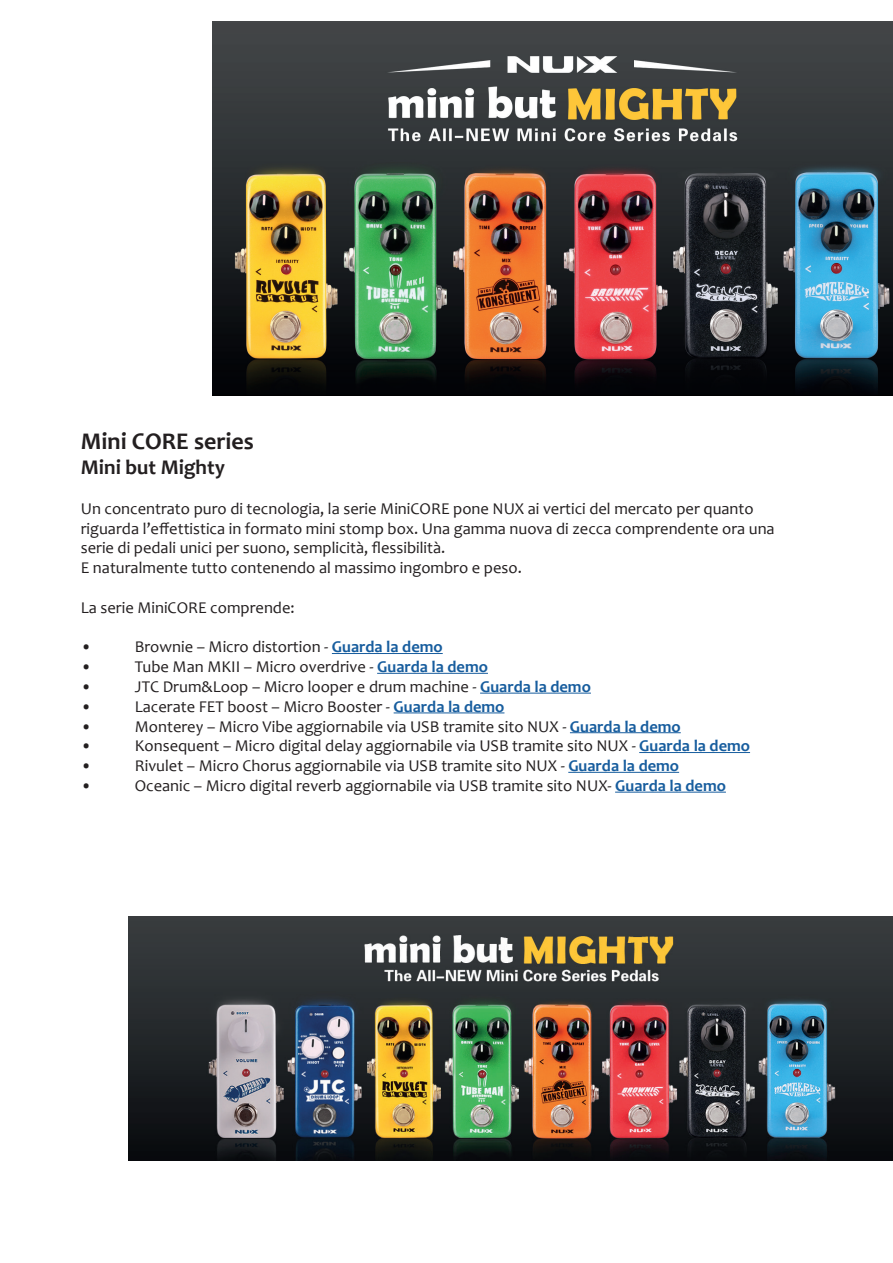
<style>
.page{position:relative;width:893px;height:1263px;background:#fff}
.page>*{position:absolute;margin:0;border:0;box-sizing:border-box;transform-origin:0 0}
.t1{font:700 24px "Candara";color:#231f20}
.t2{font:700 21px "Candara";color:#231f20}
.t3{font:16.5px/19.8px "Candara";color:#231f20}
.s1{font-weight:700;color:#175d9e}
</style>
<div class="page">
<img style="left:213px;top:21px;width:680px;height:374px">
<hr style="left:332px;top:653px;width:111px;height:1px;background:#175d9e">
<hr style="left:377px;top:673px;width:111px;height:1px;background:#175d9e">
<hr style="left:480px;top:693px;width:111px;height:1px;background:#175d9e">
<hr style="left:394px;top:713px;width:110px;height:1px;background:#175d9e">
<hr style="left:570px;top:732px;width:111px;height:1px;background:#175d9e">
<hr style="left:639px;top:752px;width:111px;height:1px;background:#175d9e">
<hr style="left:568px;top:772px;width:111px;height:1px;background:#175d9e">
<hr style="left:615px;top:792px;width:111px;height:1px;background:#175d9e">
<img style="left:129px;top:916px;width:764px;height:245px">
<h1 class="t1" style="left:81px;top:426px;width:175px">Mini CORE series</h1>
<p class="t2" style="left:81px;top:454px;width:146px">Mini but Mighty</p>
<p class="t3" style="left:81px;top:498px;width:695px">Un concentrato puro di tecnologia, la serie MiniCORE pone NUX ai vertici del mercato per quanto riguarda l’effettistica in formato mini stomp box. Una gamma nuova di zecca comprendente ora una serie di pedali unici per suono, semplicità, flessibilità.<br>E naturalmente tutto contenendo al massimo ingombro e peso.</p>
<p class="t3" style="left:81px;top:597px;width:215px">La serie MiniCORE comprende:</p>
<p class="t3" style="left:81px;top:637px;width:12px">•</p>
<p class="t3" style="left:135px;top:637px;width:309px">Brownie – Micro distortion - <span class="s1">Guarda la demo</span></p>
<p class="t3" style="left:81px;top:657px;width:12px">•</p>
<p class="t3" style="left:135px;top:657px;width:355px">Tube Man MKII – Micro overdrive - <span class="s1">Guarda la demo</span></p>
<p class="t3" style="left:81px;top:677px;width:12px">•</p>
<p class="t3" style="left:135px;top:677px;width:458px">JTC Drum&amp;Loop – Micro looper e drum machine - <span class="s1">Guarda la demo</span></p>
<p class="t3" style="left:81px;top:696px;width:12px">•</p>
<p class="t3" style="left:135px;top:696px;width:371px">Lacerate FET boost – Micro Booster - <span class="s1">Guarda la demo</span></p>
<p class="t3" style="left:81px;top:716px;width:12px">•</p>
<p class="t3" style="left:135px;top:716px;width:547px">Monterey – Micro Vibe aggiornabile via USB tramite sito NUX - <span class="s1">Guarda la demo</span></p>
<p class="t3" style="left:81px;top:736px;width:12px">•</p>
<p class="t3" style="left:135px;top:736px;width:617px">Konsequent – Micro digital delay aggiornabile via USB tramite sito NUX - <span class="s1">Guarda la demo</span></p>
<p class="t3" style="left:81px;top:756px;width:12px">•</p>
<p class="t3" style="left:135px;top:756px;width:546px">Rivulet – Micro Chorus aggiornabile via USB tramite sito NUX - <span class="s1">Guarda la demo</span></p>
<p class="t3" style="left:81px;top:776px;width:12px">•</p>
<p class="t3" style="left:135px;top:776px;width:593px">Oceanic – Micro digital reverb aggiornabile via USB tramite sito NUX- <span class="s1">Guarda la demo</span></p>
</div>
